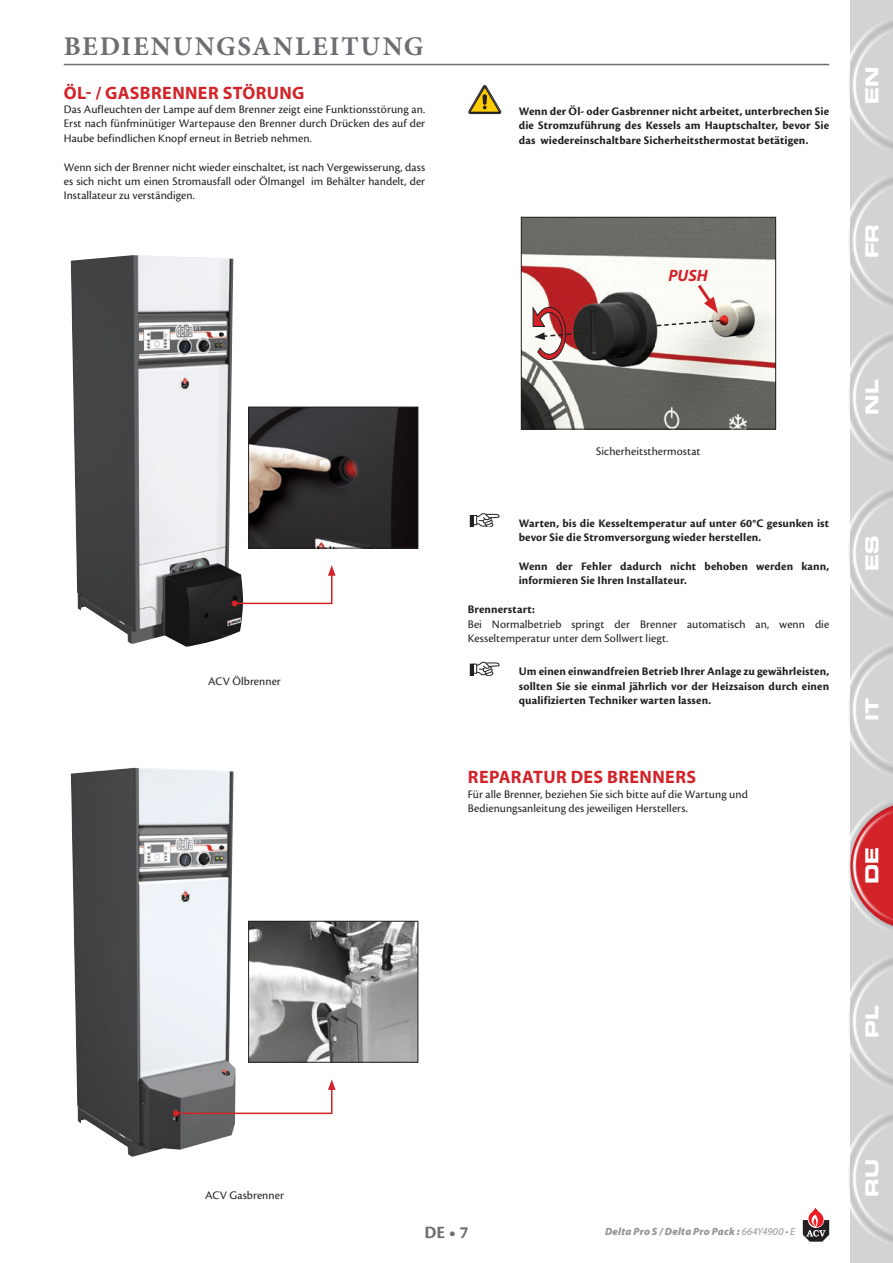
<style>
.page{position:relative;width:893px;height:1263px;background:#fff}
.page>*{position:absolute;margin:0;border:0;box-sizing:border-box;transform-origin:0 0}
.t1{font:700 27px "Minion Pro";letter-spacing:.065em;color:#6d6e71}
.t2{font:700 18px "Myriad Pro";letter-spacing:.02em;color:#d22329}
.t3{font:18px "Eurostile LT Std Bold Ex 2";letter-spacing:-.005em;color:#fff}
.t4{font:700 18px "Cronos Pro";color:#6d6e71}
.t5{font:italic 700 16.5px "Myriad Pro";color:#d22329}
.t6{font:12px/14.4px "Cronos Pro";letter-spacing:.005em;color:#231f20;text-align:justify}
.t7{font:700 12px/14.4px "Cronos Pro";letter-spacing:.01em;color:#231f20}
.t8{font:italic 900 10.5px "Myriad Pro";letter-spacing:.02em;color:#939598}
.s1{font-weight:400}
</style>
<div class="page">
<svg style="left:803px;top:1208px;width:26px;height:34px"></svg>
<div style="left:850px;top:0;width:43px;height:1263px;background:#d1d3d4"></div>
<div style="left:848px;top:20px;width:45px;height:131px;background:#231f20;opacity:.75"></div>
<div style="left:848px;top:177px;width:45px;height:130px;background:#231f20;opacity:.75"></div>
<div style="left:848px;top:1113px;width:45px;height:131px;background:#231f20;opacity:.75"></div>
<div style="left:848px;top:957px;width:45px;height:131px;background:#231f20;opacity:.75"></div>
<div style="left:848px;top:801px;width:45px;height:130px;background:#231f20;opacity:.75"></div>
<div style="left:848px;top:645px;width:45px;height:130px;background:#231f20;opacity:.75"></div>
<div style="left:848px;top:489px;width:45px;height:130px;background:#231f20;opacity:.75"></div>
<div style="left:848px;top:333px;width:45px;height:130px;background:#231f20;opacity:.75"></div>
<img style="left:250px;top:409px;width:166px;height:137px">
<div style="left:248px;top:407px;width:170px;height:141px;border:1px solid #231f20"></div>
<img style="left:71px;top:255px;width:172px;height:392px">
<svg style="left:232px;top:565px;width:104px;height:41px"></svg>
<img style="left:250px;top:923px;width:166px;height:137px">
<div style="left:248px;top:921px;width:170px;height:141px;border:1px solid #231f20"></div>
<img style="left:71px;top:768px;width:165px;height:389px">
<svg style="left:173px;top:1079px;width:163px;height:37px"></svg>
<img style="left:523px;top:219px;width:251px;height:208px">
<div style="left:521px;top:217px;width:255px;height:212px;border:1px solid #231f20"></div>
<svg style="left:695px;top:281px;width:23px;height:32px"></svg>
<svg style="left:655px;top:319px;width:67px;height:8px"></svg>
<svg style="left:532px;top:305px;width:57px;height:55px"></svg>
<hr style="left:64px;top:64px;width:765px;height:1px;background:#6d6e71">
<svg style="left:470px;top:513px;width:30px;height:14px"></svg>
<svg style="left:470px;top:661px;width:30px;height:14px"></svg>
<svg style="left:468px;top:85px;width:34px;height:29px"></svg>
<svg style="left:483px;top:94px;width:4px;height:11px"></svg>
<h1 class="t1" style="left:64px;top:28px;width:361px">BEDIENUNGSANLEITUNG</h1>
<h2 class="t2" style="left:64px;top:81px;width:242px">ÖL- / GASBRENNER STÖRUNG</h2>
<p class="t6" style="left:64px;top:102px;width:363px">Das Aufleuchten der Lampe auf dem Brenner zeigt eine Funktionsstörung an.<br>Erst nach fünfminütiger Wartepause den Brenner durch Drücken des auf der Haube befindlichen Knopf erneut in Betrieb nehmen.</p>
<p class="t6" style="left:64px;top:160px;width:363px">Wenn sich der Brenner nicht wieder einschaltet, ist nach Vergewisserung, dass es sich nicht um einen Stromausfall oder Ölmangel im Behälter handelt, der Installateur zu verständigen.</p>
<p class="t6" style="left:208px;top:674px;width:74px">ACV Ölbrenner</p>
<p class="t7" style="left:519px;top:104px;width:312px;text-align:justify">Wenn der Öl- oder Gasbrenner nicht arbeitet, unterbrechen Sie die Stromzuführung des Kessels am Hauptschalter, bevor Sie das wiedereinschaltbare Sicherheitsthermostat betätigen.</p>
<h3 class="t5" style="left:668px;top:265px;width:41px">PUSH</h3>
<h2 class="t3" style="left:859px;top:104px;width:39px;rotate:-90deg">EN</h2>
<h2 class="t3" style="left:859px;top:258px;width:36px;rotate:-90deg">FR</h2>
<p class="t6" style="left:596px;top:444px;width:106px">Sicherheitsthermostat</p>
<p class="t7" style="left:519px;top:516px;width:312px">Warten, bis die Kesseltemperatur auf unter 60°C gesunken ist bevor Sie die Stromversorgung wieder herstellen.</p>
<p class="t7" style="left:519px;top:559px;width:312px">Wenn der Fehler dadurch nicht behoben werden kann, informieren Sie Ihren Installateur.</p>
<p class="t7" style="left:468px;top:602px;width:69px">Brennerstart:</p>
<p class="t6" style="left:468px;top:617px;width:363px">Bei Normalbetrieb springt der Brenner automatisch an, wenn die<br>Kesseltemperatur unter dem Sollwert liegt.</p>
<p class="t7" style="left:519px;top:665px;width:312px;text-align:justify">Um einen einwandfreien Betrieb Ihrer Anlage zu gewährleisten, sollten Sie sie einmal jährlich vor der Heizsaison durch einen qualifizierten Techniker warten lassen.</p>
<h2 class="t2" style="left:468px;top:766px;width:230px">REPARATUR DES BRENNERS</h2>
<p class="t6" style="left:468px;top:787px;width:282px">Für alle Brenner, beziehen Sie sich bitte auf die Wartung und<br>Bedienungsanleitung des jeweiligen Herstellers.</p>
<h2 class="t3" style="left:859px;top:415px;width:36px;rotate:-90deg">NL</h2>
<h2 class="t3" style="left:859px;top:571px;width:37px;rotate:-90deg">ES</h2>
<h2 class="t3" style="left:859px;top:721px;width:25px;rotate:-90deg">IT</h2>
<h2 class="t3" style="left:859px;top:884px;width:38px;rotate:-90deg">DE</h2>
<h2 class="t3" style="left:859px;top:1038px;width:34px;rotate:-90deg">PL</h2>
<p class="t6" style="left:205px;top:1188px;width:80px">ACV Gasbrenner</p>
<h2 class="t4" style="left:425px;top:1222px;width:45px">DE • 7</h2>
<p class="t8" style="left:605px;top:1224px;width:192px">Delta Pro S / Delta Pro Pack : <span class="s1">664Y4900 • E</span></p>
<h2 class="t3" style="left:859px;top:1197px;width:39px;rotate:-90deg">RU</h2>
</div>
